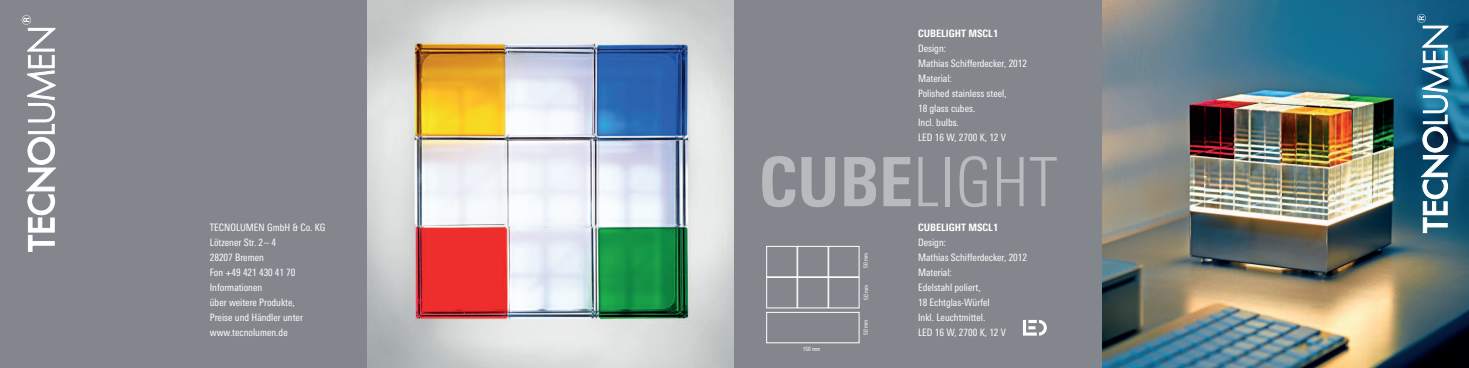
<style>
.page{position:relative;width:1469px;height:368px;background:#fff}
.page>*{position:absolute;margin:0;border:0;box-sizing:border-box;transform-origin:0 0}
.t1{font:300 condensed 67.9px "LT Univers";color:#b8babd}
.t2{font:condensed 10.15px/14.9px "LT Univers";color:#fff}
.t3{font:800 condensed 10.15px "LT Univers";color:#fff}
.t4{font:condensed 5.95px "LT Univers";color:#fff}
.s1{font-weight:800}
</style>
<div class="page">
<img style="left:367px;top:0;width:367px;height:367px">
<img style="left:1101px;top:0;width:367px;height:367px">
<svg style="left:1416px;top:14px;width:33px;height:218px"></svg>
<div style="left:0;top:0;width:367px;height:367px;background:#83868c"></div>
<div style="left:734px;top:0;width:367px;height:367px;background:#83868c"></div>
<svg style="left:22px;top:15px;width:34px;height:236px"></svg>
<div style="left:766px;top:311px;width:93px;height:31px;border:1px solid #fff"></div>
<div style="left:766px;top:276px;width:31px;height:31px;border:1px solid #fff"></div>
<div style="left:797px;top:276px;width:31px;height:31px;border:1px solid #fff"></div>
<div style="left:828px;top:276px;width:31px;height:31px;border:1px solid #fff"></div>
<div style="left:766px;top:245px;width:31px;height:31px;border:1px solid #fff"></div>
<div style="left:797px;top:245px;width:31px;height:31px;border:1px solid #fff"></div>
<div style="left:828px;top:245px;width:31px;height:31px;border:1px solid #fff"></div>
<svg style="left:1023px;top:320px;width:23px;height:15px"></svg>
<p class="t2" style="left:210px;top:220px;width:117px">TECNOLUMEN GmbH &amp; Co. KG<br>Lötzener Str. 2– 4<br>28207 Bremen<br>Fon +49 421 430 41 70<br>Informationen<br>über weitere Produkte,<br>Preise und Händler unter www.tecnolumen.de</p>
<p class="t3" style="left:918px;top:30px;width:81px">CUBELIGHT MSCL1</p>
<p class="t2" style="left:918px;top:42px;width:110px">Design:<br>Mathias Schifferdecker, 2012<br>Material:<br>Polished stainless steel,<br>18 glass cubes.<br>Incl. bulbs.<br>LED 16 W, 2700 K, 12 V</p>
<h1 class="t1" style="left:759px;top:157px;width:299px"><span class="s1">CUBE</span>LIGHT</h1>
<p class="t4" style="left:802px;top:346px;width:19px">150 mm</p>
<p class="t4" style="left:863px;top:267px;width:16px;rotate:-90deg">50 mm</p>
<p class="t4" style="left:863px;top:299px;width:16px;rotate:-90deg">50 mm</p>
<p class="t4" style="left:863px;top:334px;width:16px;rotate:-90deg">50 mm</p>
<p class="t3" style="left:918px;top:223px;width:81px">CUBELIGHT MSCL1</p>
<p class="t2" style="left:918px;top:235px;width:110px">Design:<br>Mathias Schifferdecker, 2012<br>Material:<br>Edelstahl poliert,<br>18 Echtglas-Würfel<br>Inkl. Leuchtmittel.<br>LED 16 W, 2700 K, 12 V</p>
</div>
